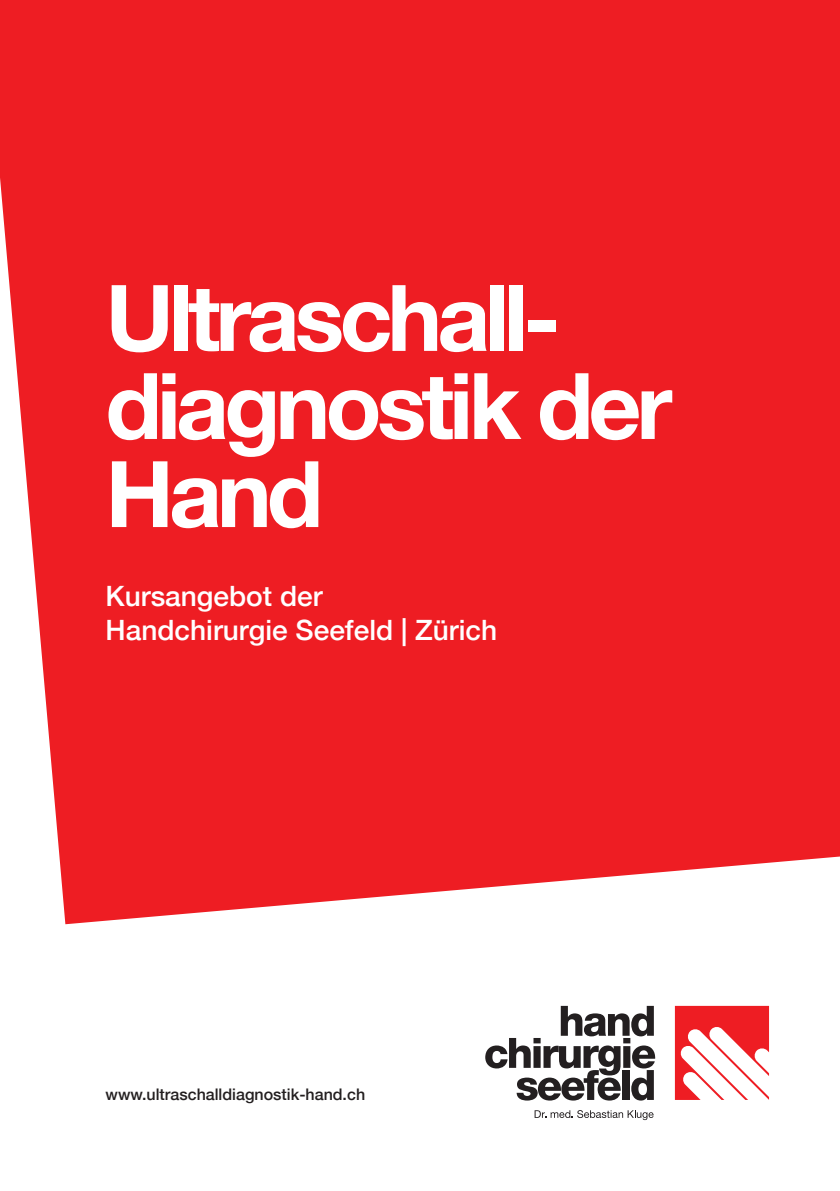
<style>
.page{position:relative;width:840px;height:1191px;background:#fff}
.page>*{position:absolute;margin:0;border:0;box-sizing:border-box;transform-origin:0 0}
.t1{font:700 92px/88px "Helvetica Neue";letter-spacing:-.05em;color:#fff}
.t2{font:500 28px/34px "Helvetica Neue";color:#fff}
.t3{font:500 16px "Helvetica Neue";color:#231f20}
</style>
<div class="page">
<div style="left:0;top:0;width:839px;height:924px;background:#ee1d23"></div>
<svg style="left:485px;top:1006px;width:170px;height:94px"></svg>
<svg style="left:534px;top:1110px;width:119px;height:10px"></svg>
<svg style="left:674px;top:1006px;width:94px;height:94px"></svg>
<h1 class="t1" style="left:105px;top:276px;width:568px">Ultraschall&shy;diagnostik der<br>Hand</h1>
<p class="t2" style="left:105px;top:577px;width:393px">Kursangebot der<br>Handchirurgie Seefeld | Zürich</p>
<p class="t3" style="left:105px;top:1081px;width:261px">www.ultraschalldiagnostik-hand.ch</p>
</div>
